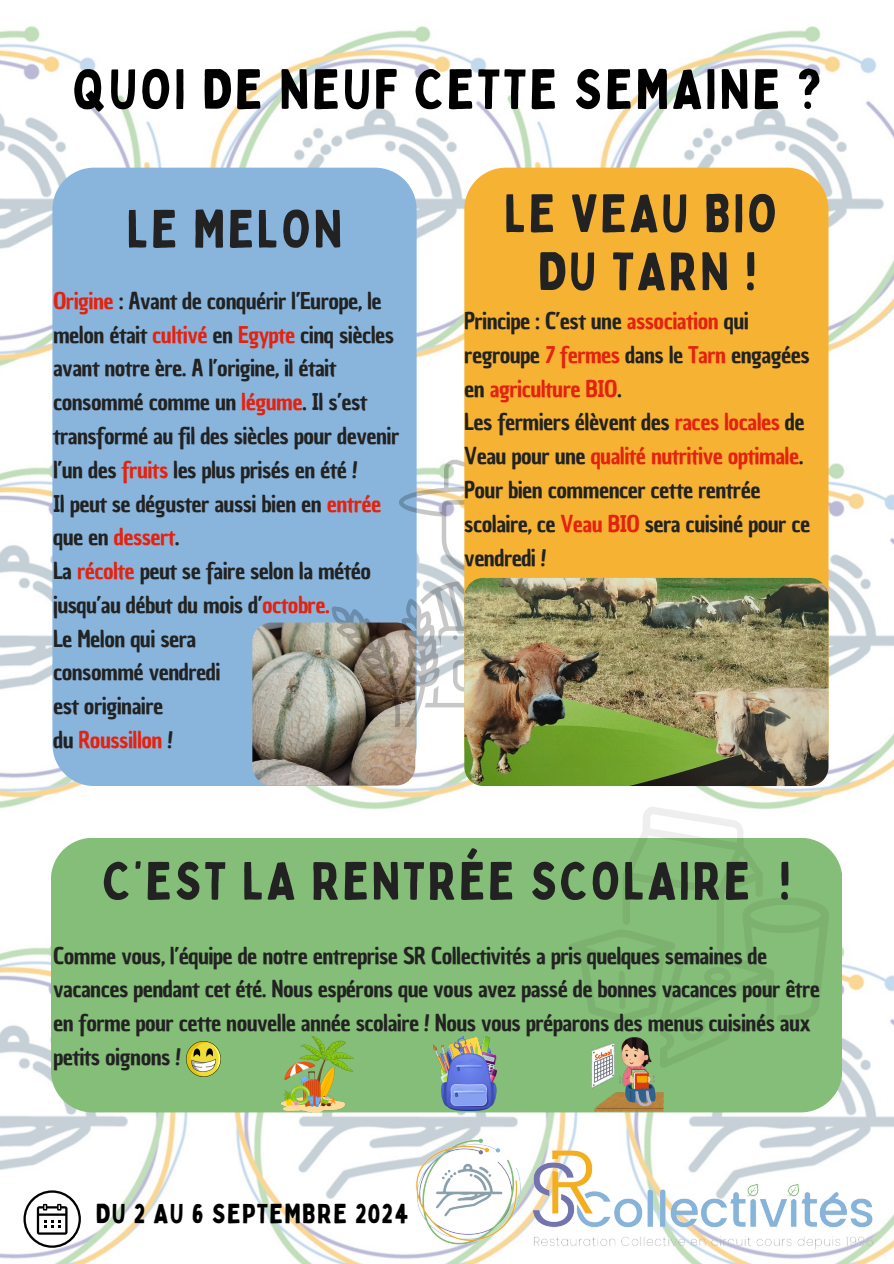
<style>
.page{position:relative;width:894px;height:1264px;background:#fff}
.page>*{position:absolute;margin:0;border:0;box-sizing:border-box;transform-origin:0 0}
.t1{font:55.2px "Bobby Jones";letter-spacing:.05em;color:#000}
.t2{font:52.8px/58.1px "Bobby Jones";letter-spacing:.05em;color:#222;text-align:center}
.t3{font:52.5px "Bobby Jones";letter-spacing:.05em;color:#222}
.t4{font:27px "Bobby Jones";letter-spacing:.05em;color:#000}
.t5{font:22.5px/33.8px "Chau Philomene One";letter-spacing:-.025em;color:#222}
.t6{font:22.5px/33.8px "Chau Philomene One";letter-spacing:-.025em;color:#e4220f}
.s1{color:#e4220f}
.s2{color:#222}
</style>
<div class="page">
<img style="left:0;top:436px;width:893px;height:437px">
<img style="left:0;top:26px;width:893px;height:410px">
<img style="left:0;top:891px;width:893px;height:372px">
<img style="left:404px;top:1122px;width:489px;height:141px">
<div style="left:52px;top:168px;width:364px;height:618px;background:#89b5dd"></div>
<img style="left:252px;top:622px;width:163px;height:163px">
<svg style="left:331px;top:458px;width:133px;height:268px"></svg>
<div style="left:51px;top:837px;width:790px;height:275px;background:#85be78"></div>
<svg style="left:567px;top:806px;width:261px;height:262px;background:#92c387"></svg>
<svg style="left:23px;top:1190px;width:58px;height:57px"></svg>
<img style="left:282px;top:1036px;width:72px;height:76px">
<img style="left:433px;top:1036px;width:63px;height:74px">
<img style="left:591px;top:1037px;width:72px;height:74px">
<div style="left:464px;top:168px;width:364px;height:410px;background:#f6b333"></div>
<img style="left:464px;top:578px;width:364px;height:208px">
<img style="left:186px;top:1041px;width:35px;height:35px">
<p class="t1" style="left:72px;top:54px;width:750px">QUOI DE NEUF CETTE SEMAINE ?</p>
<p class="t3" style="left:127px;top:196px;width:217px">LE MELON</p>
<p class="t5" style="left:53px;top:284px;width:347px"><span class="s1">Origine</span> : Avant de conquérir l’Europe, le melon était <span class="s1">cultivé</span> en <span class="s1">Egypte</span> cinq siècles avant notre ère. A l’origine, il était consommé comme un <span class="s1">légume</span>. Il s’est transformé au fil des siècles pour devenir l’un des <span class="s1">fruits</span> les plus prisés en été !</p>
<p class="t5" style="left:53px;top:487px;width:330px">Il peut se déguster aussi bien en <span class="s1">entrée </span>que en <span class="s1">dessert</span>.</p>
<p class="t5" style="left:53px;top:554px;width:319px">La <span class="s1">récolte</span> peut se faire selon la météo jusqu’au début du mois d’<span class="s1">octobre.</span></p>
<p class="t5" style="left:53px;top:622px;width:145px">Le Melon qui sera</p>
<p class="t5" style="left:53px;top:655px;width:169px">consommé vendredi</p>
<p class="t5" style="left:53px;top:689px;width:112px">est originaire</p>
<p class="t6" style="left:53px;top:723px;width:121px"><span class="s2">du</span> Roussillon <span class="s2">!</span></p>
<p class="t2" style="left:504px;top:183px;width:274px">LE VEAU BIO<br>DU TARN !</p>
<p class="t5" style="left:464px;top:304px;width:347px">Principe : C’est une <span class="s1">association</span> qui regroupe <span class="s1">7 fermes</span> dans le <span class="s1">Tarn</span> engagées en <span class="s1">agriculture BIO</span>.</p>
<p class="t6" style="left:464px;top:406px;width:342px"><span class="s2">Les fermiers élèvent des</span> races locales <span class="s2">de<br>Veau pour une</span> qualité nutritive optimale<span class="s2">.</span></p>
<p class="t5" style="left:464px;top:473px;width:347px">Pour bien commencer cette rentrée scolaire, ce <span class="s1">Veau BIO</span> sera cuisiné pour ce vendredi !</p>
<p class="t3" style="left:103px;top:847px;width:689px">C’EST LA RENTRÉE SCOLAIRE !</p>
<p class="t5" style="left:53px;top:938px;width:768px">Comme vous, l’équipe de notre entreprise SR Collectivités a pris quelques semaines de vacances pendant cet été. Nous espérons que vous avez passé de bonnes vacances pour être en forme pour cette nouvelle année scolaire ! Nous vous préparons des menus cuisinés aux petits oignons !</p>
<p class="t4" style="left:96px;top:1196px;width:314px">DU 2 AU 6 SEPTEMBRE 2024</p>
</div>
